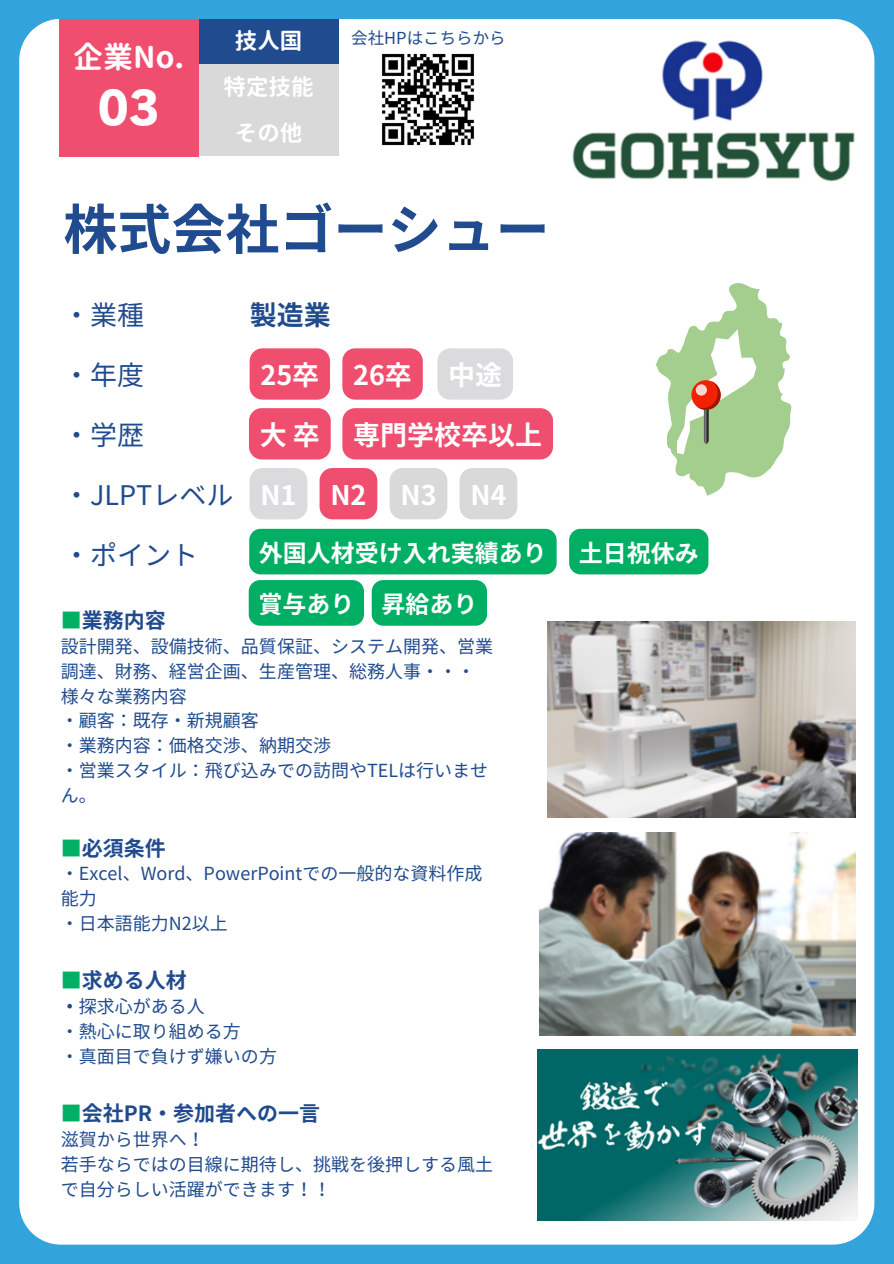
<style>
.page{position:relative;width:894px;height:1264px;background:#fff}
.page>*{position:absolute;margin:0;border:0;box-sizing:border-box;transform-origin:0 0}
.t1{font:700 54px "Noto Sans JP";color:#214b8f}
.t2{font:45px "Canva Rodin Pro N EB";color:#fff}
.t3{font:700 30px "Gen Jyuu Gothic";color:#fff}
.t4{font:700 27px "Noto Sans JP";color:#fff}
.t5{font:27px "Noto Sans JP";color:#214b8f}
.t6{font:700 27px "Noto Sans JP";color:#214b8f}
.t7{font:700 24px "Noto Sans JP";color:#fff}
.t8{font:700 22.5px "Gen Jyuu Gothic";color:#fff}
.t9{font:700 21px "Noto Sans JP";color:#214b8f}
.t10{font:18px/24.8px "Noto Sans JP";color:#214b8f}
.t11{font:16.5px "Noto Sans JP";color:#214b8f}
.s1{color:#00af63}
.s2{font-weight:700}
</style>
<div class="page">
<div style="left:0;top:0;width:893px;height:1263px;background:#33a3dc"></div>
<div style="left:19px;top:19px;width:855px;height:1225px;background:#fff"></div>
<div style="left:59px;top:19px;width:139px;height:137px;background:#f04e6f"></div>
<div style="left:199px;top:19px;width:139px;height:46px;background:#214b8f"></div>
<div style="left:199px;top:64px;width:139px;height:46px;background:#d9d9d9"></div>
<div style="left:199px;top:110px;width:139px;height:46px;background:#d9d9d9"></div>
<svg style="left:655px;top:282px;width:136px;height:213px;background:#ccdfbb"></svg>
<div style="left:695px;top:384px;width:11px;height:11px;background:#ffd6cf;border-radius:50%"></div>
<img style="left:372px;top:43px;width:112px;height:113px">
<img style="left:571px;top:37px;width:283px;height:149px">
<img style="left:547px;top:621px;width:308px;height:196px">
<img style="left:539px;top:832px;width:315px;height:203px">
<img style="left:537px;top:1049px;width:320px;height:171px">
<div style="left:249px;top:348px;width:81px;height:51px;background:#f04e6f"></div>
<div style="left:342px;top:348px;width:80px;height:51px;background:#f04e6f"></div>
<div style="left:437px;top:348px;width:76px;height:51px;background:#dbdadd"></div>
<div style="left:249px;top:408px;width:81px;height:51px;background:#f04e6f"></div>
<div style="left:342px;top:408px;width:211px;height:51px;background:#f04e6f"></div>
<div style="left:319px;top:468px;width:58px;height:51px;background:#f04e6f"></div>
<div style="left:389px;top:468px;width:58px;height:51px;background:#d9d9d9"></div>
<div style="left:459px;top:468px;width:58px;height:51px;background:#d9d9d9"></div>
<div style="left:239px;top:288px;width:102px;height:52px;background:#fff"></div>
<div style="left:249px;top:529px;width:307px;height:45px;background:#00af63;border-radius:11px"></div>
<div style="left:569px;top:529px;width:139px;height:45px;background:#00af63;border-radius:11px"></div>
<div style="left:52px;top:288px;width:103px;height:52px;background:#fff"></div>
<div style="left:52px;top:348px;width:103px;height:51px;background:#fff"></div>
<div style="left:52px;top:408px;width:103px;height:51px;background:#fff"></div>
<svg style="left:52px;top:468px;width:255px;height:51px;background:#f7f7f7"></svg>
<div style="left:52px;top:528px;width:157px;height:51px;background:#fff"></div>
<div style="left:249px;top:580px;width:115px;height:45px;background:#00af63;border-radius:11px"></div>
<div style="left:371px;top:580px;width:116px;height:45px;background:#00af63;border-radius:11px"></div>
<h6 class="t3" style="left:73px;top:36px;width:112px">企業No.</h6>
<h6 class="t2" style="left:98px;top:86px;width:64px">03</h6>
<h6 class="t8" style="left:235px;top:25px;width:69px">技人国</h6>
<h6 class="t8" style="left:223px;top:71px;width:91px">特定技能</h6>
<p class="t8" style="left:235px;top:116px;width:69px">その他</p>
<h6 class="t11" style="left:351px;top:25px;width:156px">会社HPはこちらから</h6>
<h4 class="t1" style="left:63px;top:187px;width:487px">株式会社ゴーシュー</h4>
<p class="t5" style="left:63px;top:294px;width:82px">・業種</p>
<p class="t5" style="left:63px;top:354px;width:82px">・年度</p>
<p class="t5" style="left:63px;top:414px;width:82px">・学歴</p>
<p class="t5" style="left:63px;top:473px;width:172px">・JLPTレベル</p>
<p class="t5" style="left:63px;top:533px;width:136px">・ポイント</p>
<p class="t6" style="left:250px;top:294px;width:82px">製造業</p>
<h6 class="t4" style="left:260px;top:354px;width:60px">25卒</h6>
<h6 class="t4" style="left:353px;top:354px;width:60px">26卒</h6>
<p class="t4" style="left:448px;top:354px;width:55px">中途</p>
<p class="t4" style="left:260px;top:414px;width:62px">大卒</p>
<p class="t4" style="left:353px;top:414px;width:190px">専門学校卒以上</p>
<p class="t4" style="left:260px;top:473px;width:38px">N1</p>
<p class="t4" style="left:330px;top:473px;width:38px">N2</p>
<p class="t4" style="left:400px;top:473px;width:38px">N3</p>
<p class="t4" style="left:470px;top:473px;width:38px">N4</p>
<p class="t7" style="left:259px;top:534px;width:289px">外国人材受け入れ実績あり</p>
<p class="t7" style="left:578px;top:534px;width:121px">土日祝休み</p>
<p class="t7" style="left:258px;top:585px;width:97px">賞与あり</p>
<p class="t7" style="left:381px;top:585px;width:97px">昇給あり</p>
<p class="t9" style="left:61px;top:604px;width:106px"><span class="s1">■</span>業務内容</p>
<p class="t10" style="left:61px;top:633px;width:434px">設計開発、設備技術、品質保証、システム開発、営業調達、財務、経営企画、生産管理、総務人事・・・様々な業務内容</p>
<p class="t10" style="left:61px;top:707px;width:200px">・顧客：既存・新規顧客</p>
<p class="t10" style="left:61px;top:732px;width:272px">・業務内容：価格交渉、納期交渉</p>
<p class="t10" style="left:61px;top:756px;width:429px">・営業スタイル：飛び込みでの訪問やTELは行いません。</p>
<h4 class="t9" style="left:61px;top:831px;width:106px"><span class="s1">■</span>必須条件</h4>
<h5 class="t10" style="left:61px;top:860px;width:423px">・Excel、Word、PowerPointでの一般的な資料作成能力</h5>
<h4 class="t10" style="left:61px;top:909px;width:168px">・日本語能力N2以上</h4>
<h4 class="t9" style="left:61px;top:964px;width:127px"><span class="s1">■</span>求める人材</h4>
<h4 class="t10" style="left:61px;top:993px;width:144px"><span class="s2">・</span>探求心がある人</h4>
<h5 class="t10" style="left:61px;top:1017px;width:180px">・熱心に取り組める方</h5>
<h4 class="t10" style="left:61px;top:1042px;width:216px">・真面目で負けず嫌いの方</h4>
<h4 class="t9" style="left:61px;top:1096px;width:259px"><span class="s1">■</span>会社PR・参加者への一言</h4>
<h3 class="t10" style="left:61px;top:1125px;width:146px">滋賀から世界へ！</h3>
<h2 class="t10" style="left:61px;top:1150px;width:432px">若手ならではの目線に期待し、挑戦を後押しする風土で自分らしい活躍ができます！！</h2>
</div>
